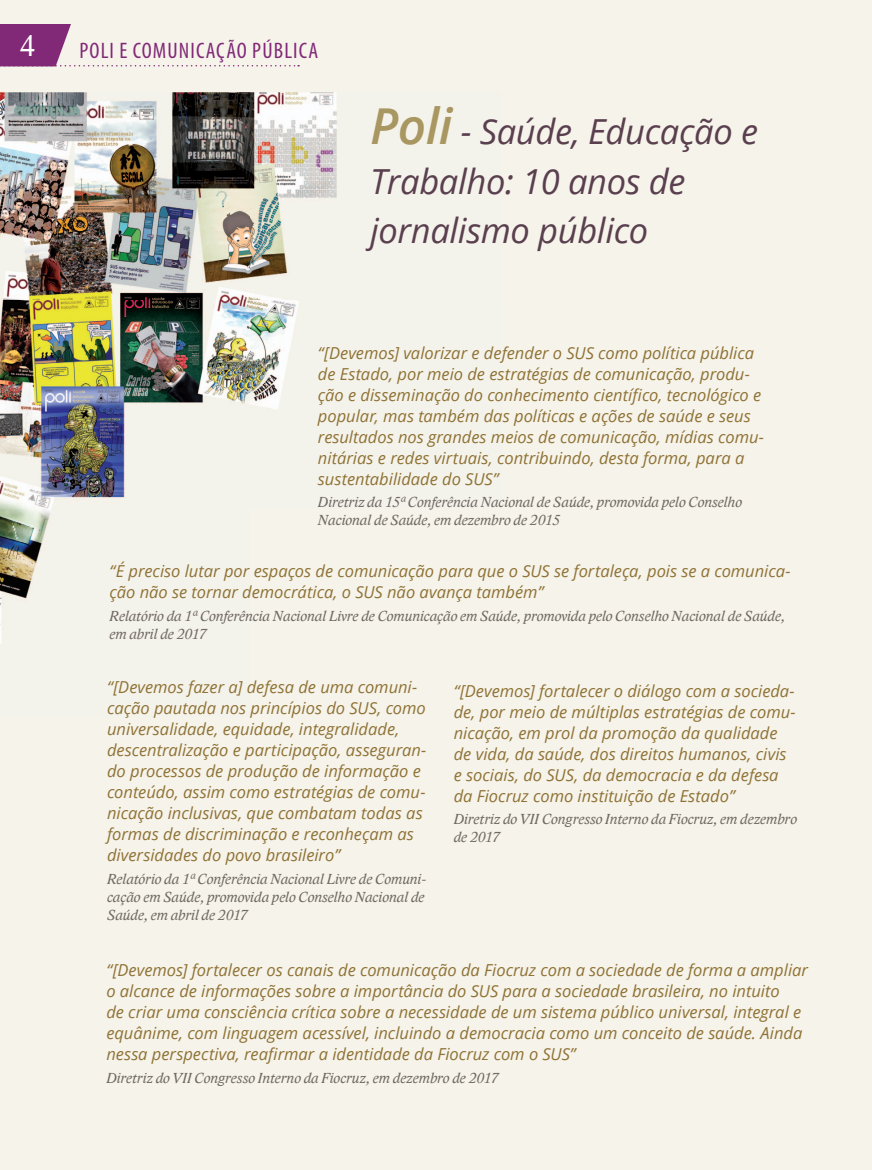
<style>
.page{position:relative;width:872px;height:1170px;background:#fff}
.page>*{position:absolute;margin:0;border:0;box-sizing:border-box;transform-origin:0 0}
.t1{font:italic 34.5px/49.2px "Open Sans";letter-spacing:-.01em;color:#5a3f4f}
.t2{font:30px "Lido STFCE";color:#fff}
.t3{font:condensed 22.5px "Myriad Pro";letter-spacing:.05em;color:#812977}
.t4{font:italic 16.5px/21px "Open Sans";color:#8f7235}
.t5{font:italic 15px/18px "Lido STFCE";letter-spacing:-.005em;color:#716963}
.s1{font-weight:600;font-size:49.5px;color:#a99762}
</style>
<div class="page">
<div style="left:0;top:0;width:872px;height:1169px;background:#f5f3ea"></div>
<img style="left:0;top:92px;width:337px;height:552px">
<svg style="left:0;top:24px;width:299px;height:42px"></svg>
<h2 class="t2" style="left:20px;top:28px;width:17px">4</h2>
<h3 class="t3" style="left:79px;top:36px;width:240px">POLI E COMUNICAÇÃO PÚBLICA</h3>
<h1 class="t1" style="left:370px;top:106px;width:389px"><span class="s1">Poli</span> - Saúde, Educação e<br>Trabalho: 10 anos de jornalismo público</h1>
<p class="t4" style="left:318px;top:342px;width:447px">“[Devemos] valorizar e defender o SUS como política pública de Estado, por meio de estratégias de comunicação, produ&shy;ção e disseminação do conhecimento científico, tecnológico e popular, mas também das políticas e ações de saúde e seus resultados nos grandes meios de comunicação, mídias comu&shy;nitárias e redes virtuais, contribuindo, desta forma, para a sustentabilidade do SUS”</p>
<p class="t5" style="left:318px;top:493px;width:425px">Diretriz da 15ª Conferência Nacional de Saúde, promovida pelo Conselho<br>Nacional de Saúde, em dezembro de 2015</p>
<p class="t4" style="left:109px;top:560px;width:682px">“É preciso lutar por espaços de comunicação para que o SUS se fortaleça, pois se a comunica&shy;ção não se tornar democrática, o SUS não avança também”</p>
<p class="t5" style="left:109px;top:606px;width:677px">Relatório da 1ª Conferência Nacional Livre de Comunicação em Saúde, promovida pelo Conselho Nacional de Saúde, em abril de 2017</p>
<p class="t4" style="left:107px;top:676px;width:321px">“[Devemos fazer a] defesa de uma comuni&shy;cação pautada nos princípios do SUS, como universalidade, equidade, integralidade, descentralização e participação, asseguran&shy;do processos de produção de informação e conteúdo, assim como estratégias de comu&shy;nicação inclusivas, que combatam todas as formas de discriminação e reconheçam as diversidades do povo brasileiro”</p>
<p class="t5" style="left:107px;top:869px;width:321px;text-align:justify">Relatório da 1ª Conferência Nacional Livre de Comuni&shy;cação em Saúde, promovida pelo Conselho Nacional de Saúde, em abril de 2017</p>
<p class="t4" style="left:454px;top:680px;width:343px">“[Devemos] fortalecer o diálogo com a socieda&shy;de, por meio de múltiplas estratégias de comu&shy;nicação, em prol da promoção da qualidade de vida, da saúde, dos direitos humanos, civis e sociais, do SUS, da democracia e da defesa da Fiocruz como instituição de Estado”</p>
<p class="t5" style="left:454px;top:810px;width:345px">Diretriz do VII Congresso Interno da Fiocruz, em dezembro de 2017</p>
<p class="t4" style="left:106px;top:959px;width:703px">“[Devemos] fortalecer os canais de comunicação da Fiocruz com a sociedade de forma a ampliar o alcance de informações sobre a importância do SUS para a sociedade brasileira, no intuito<br>de criar uma consciência crítica sobre a necessidade de um sistema público universal, integral e equânime, com linguagem acessível, incluindo a democracia como um conceito de saúde. Ainda nessa perspectiva, reafirmar a identidade da Fiocruz com o SUS”</p>
<p class="t5" style="left:106px;top:1068px;width:393px">Diretriz do VII Congresso Interno da Fiocruz, em dezembro de 2017</p>
</div>
